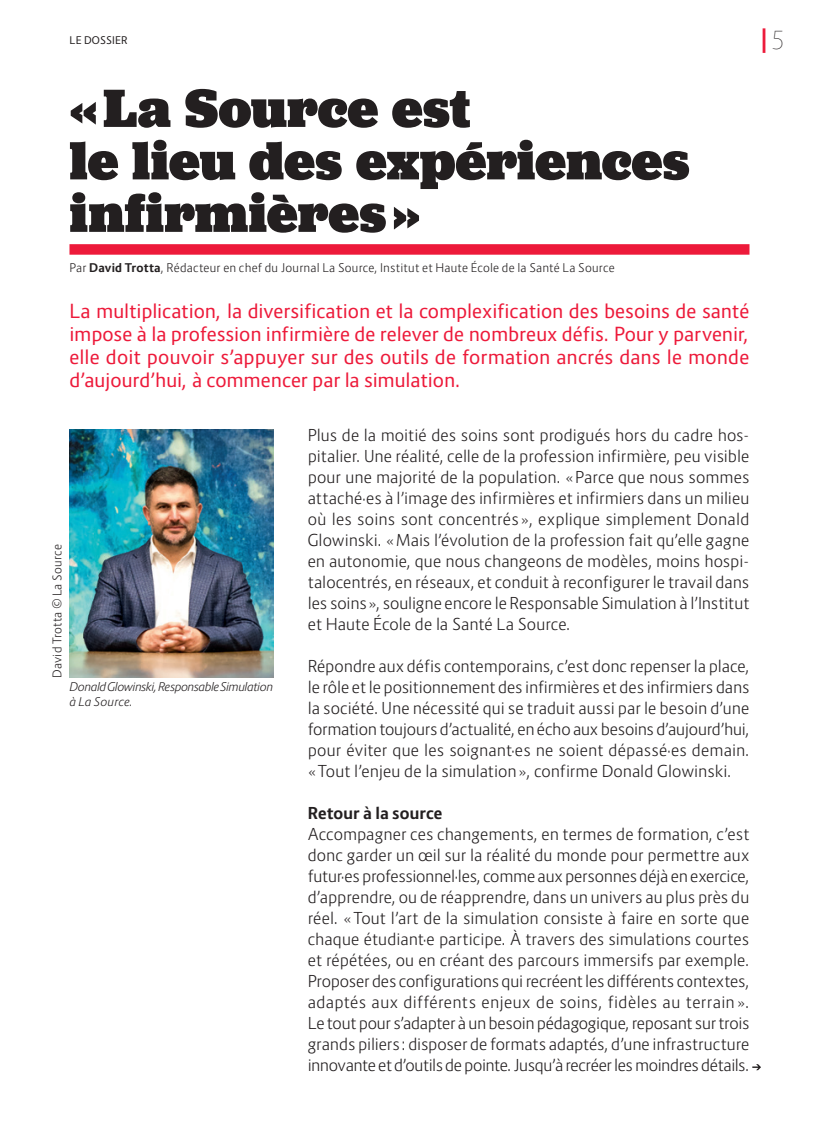
<style>
.page{position:relative;width:819px;height:1141px;background:#fff}
.page>*{position:absolute;margin:0;border:0;box-sizing:border-box;transform-origin:0 0}
.t1{font:900 56px/52.5px "Jubilat";color:#231f20}
.t2{font:800 24.5px "Route 159";color:#ed1a3a}
.t3{font:19.25px/23.1px "Route 159";letter-spacing:-.005em;color:#ed1a3a;text-align:justify}
.t4{font:300 16.28px/21px "Route 159";letter-spacing:-.01em;color:#231f20;text-align:justify}
.t5{font:700 16.28px "Route 159";color:#231f20}
.t6{font:300 11.9px "Route 159";letter-spacing:.01em;color:#231f20}
.t7{font:italic 300 11.9px/14.3px "Route 159";letter-spacing:-.025em;color:#231f20}
.t8{font:10.5px "Route 159";letter-spacing:.015em;color:#231f20}
.s1{font-weight:200;color:#231f20}
.s2{font-weight:700}
</style>
<div class="page">
<div style="left:69px;top:244px;width:680px;height:11px;background:#ed1a3a"></div>
<img style="left:69px;top:429px;width:204px;height:248px">
<svg style="left:752px;top:1064px;width:9px;height:6px"></svg>
<p class="t8" style="left:70px;top:34px;width:59px">LE DOSSIER</p>
<h2 class="t2" style="left:759px;top:23px;width:27px">|<span class="s1">5</span></h2>
<h1 class="t1" style="left:69px;top:82px;width:621px">«La Source est<br>le lieu des expériences infirmières»</h1>
<p class="t6" style="left:69px;top:260px;width:546px">Par <span class="s2">David Trotta</span>, Rédacteur en chef du Journal La Source, Institut et Haute École de la Santé La Source</p>
<p class="t3" style="left:69px;top:300px;width:681px">La multiplication, la diversification et la complexification des besoins de santé impose à la profession infirmière de relever de nombreux défis. Pour y parvenir, elle doit pouvoir s’appuyer sur des outils de formation ancrés dans le monde d’aujourd’hui, à commencer par la simulation.</p>
<p class="t6" style="left:50px;top:678px;width:135px;rotate:-90deg">David Trotta ©La Source</p>
<p class="t7" style="left:69px;top:680px;width:205px">Donald Glowinski, Responsable Simulation à La Source.</p>
<p class="t4" style="left:308px;top:425px;width:443px">Plus de la moitié des soins sont prodigués hors du cadre hos&shy;pitalier. Une réalité, celle de la profession infirmière, peu visible pour une majorité de la population. «Parce que nous sommes attaché·es à l’image des infirmières et infirmiers dans un milieu où les soins sont concentrés », explique simplement Donald Glowinski. «Mais l’évolution de la profession fait qu’elle gagne en autonomie, que nous changeons de modèles, moins hospi&shy;talocentrés, en réseaux, et conduit à reconfigurer le travail dans les soins», souligne encore le Responsable Simulation à l’Institut et Haute École de la Santé La Source.</p>
<p class="t4" style="left:308px;top:656px;width:443px">Répondre aux défis contemporains, c’est donc repenser la place, le rôle et le positionnement des infirmières et des infirmiers dans la société. Une nécessité qui se traduit aussi par le besoin d’une formation toujours d’actualité, en écho aux besoins d’aujourd’hui, pour éviter que les soignant·es ne soient dépassé·es demain. «Tout l’enjeu de la simulation», confirme Donald Glowinski.</p>
<p class="t5" style="left:308px;top:803px;width:136px">Retour à la source</p>
<p class="t4" style="left:308px;top:824px;width:443px">Accompagner ces changements, en termes de formation, c’est donc garder un œil sur la réalité du monde pour permettre aux futur·es professionnel·les, comme aux personnes déjà en exercice, d’apprendre, ou de réapprendre, dans un univers au plus près du réel. «Tout l’art de la simulation consiste à faire en sorte que chaque étudiant·e participe. À travers des simulations courtes et répétées, ou en créant des parcours immersifs par exemple.<br>Proposer des configurations qui recréent les différents contextes, adaptés aux différents enjeux de soins, fidèles au terrain ».<br>Le tout pour s’adapter à un besoin pédagogique, reposant sur trois grands piliers: disposer de formats adaptés, d’une infrastructure innovante et d’outils de pointe. Jusqu’à recréer les moindres détails.</p>
</div>
